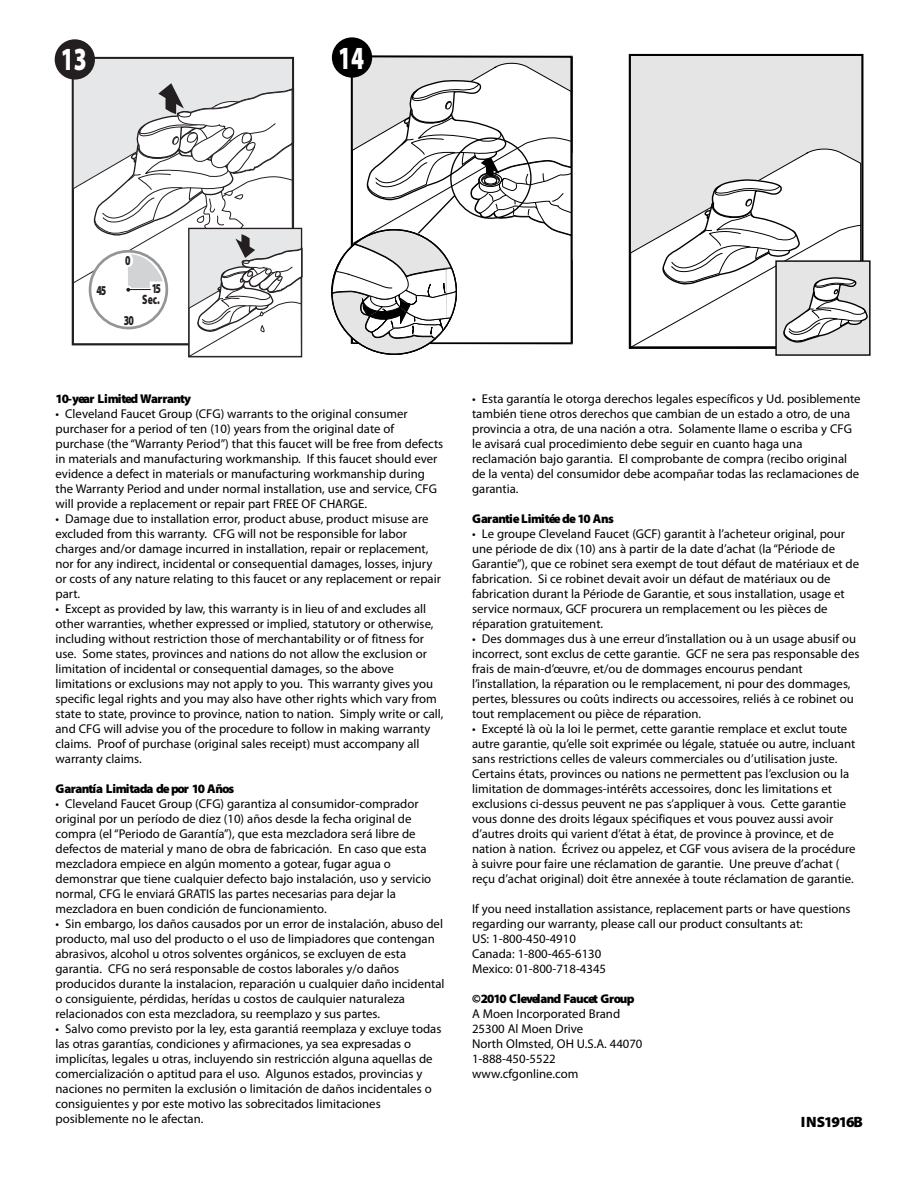
<style>
.page{position:relative;width:918px;height:1188px;background:#fff}
.page>*{position:absolute;margin:0;border:0;box-sizing:border-box;transform-origin:0 0}
.t1{font:900 32.4px "Myriad Pro";color:#fff;scale:.7 1}
.t2{font:900 15px "Myriad Pro";letter-spacing:-.085em;color:#000}
.t3{font:900 13.65px/10.6px "Myriad Pro";color:#231f20;text-align:right;scale:.7 1}
.t4{font:12.75px/15px "Myriad Pro";color:#000}
.t5{font:900 12.75px "Myriad Pro";letter-spacing:-.055em;color:#000}
</style>
<div class="page">
<svg style="left:352px;top:62px;width:219px;height:17px"></svg>
<hr style="left:571px;top:57px;width:2px;height:286px;background:#000">
<div style="left:332px;top:37px;width:40px;height:41px;background:#000;border-radius:50%"></div>
<svg style="left:331px;top:79px;width:242px;height:276px"></svg>
<div style="left:630px;top:55px;width:232px;height:293px;background:#e5e5e5"></div>
<div style="left:629px;top:54px;width:234px;height:295px;border:2px solid #000"></div>
<svg style="left:630px;top:148px;width:231px;height:14px"></svg>
<div style="left:776px;top:261px;width:94px;height:94px;background:#e5e5e5"></div>
<div style="left:775px;top:260px;width:96px;height:96px;border:1px solid #000"></div>
<svg style="left:630px;top:162px;width:239px;height:186px"></svg>
<div style="left:73px;top:58px;width:220px;height:286px;background:#e6e7e8"></div>
<div style="left:55px;top:39px;width:40px;height:41px;background:#231f20;border-radius:50%"></div>
<svg style="left:73px;top:83px;width:230px;height:274px"></svg>
<h1 class="t1" style="left:61px;top:40px;width:39px">13</h1>
<h1 class="t1" style="left:338px;top:39px;width:39px">14</h1>
<p class="t3" style="left:96px;top:285px;width:16px">4 5</p>
<p class="t3" style="left:125px;top:255px;width:9px">0</p>
<p class="t3" style="left:124px;top:315px;width:16px">3 0</p>
<p class="t3" style="left:142px;top:283px;width:28px">1 5<br>S e c .</p>
<p class="t5" style="left:56px;top:391px;width:137px">10-year Limited Warranty</p>
<p class="t4" style="left:56px;top:407px;width:389px">• Cleveland Faucet Group (CFG) warrants to the original consumer purchaser for a period of ten (10) years from the original date of purchase (the “Warranty Period”) that this faucet will be free from defects in materials and manufacturing workmanship. If this faucet should ever evidence a defect in materials or manufacturing workmanship during the Warranty Period and under normal installation, use and service, CFG will provide a replacement or repair part FREE OF CHARGE.</p>
<p class="t4" style="left:56px;top:512px;width:387px">• Damage due to installation error, product abuse, product misuse are excluded from this warranty. CFG will not be responsible for labor charges and/or damage incurred in installation, repair or replacement, nor for any indirect, incidental or consequential damages, losses, injury or costs of any nature relating to this faucet or any replacement or repair part.</p>
<p class="t4" style="left:56px;top:602px;width:389px">• Except as provided by law, this warranty is in lieu of and excludes all other warranties, whether expressed or implied, statutory or otherwise, including without restriction those of merchantability or of fitness for use. Some states, provinces and nations do not allow the exclusion or limitation of incidental or consequential damages, so the above limitations or exclusions may not apply to you. This warranty gives you specific legal rights and you may also have other rights which vary from state to state, province to province, nation to nation. Simply write or call, and CFG will advise you of the procedure to follow in making warranty claims. Proof of purchase (original sales receipt) must accompany all warranty claims.</p>
<p class="t5" style="left:56px;top:781px;width:180px">Garantía Limitada de por 10 Años</p>
<p class="t4" style="left:56px;top:797px;width:377px">• Cleveland Faucet Group (CFG) garantiza al consumidor-comprador original por un período de diez (10) años desde la fecha original de compra (el “Periodo de Garantía”), que esta mezcladora será libre de defectos de material y mano de obra de fabricación. En caso que esta mezcladora empiece en algún momento a gotear, fugar agua o demonstrar que tiene cualquier defecto bajo instalación, uso y servicio normal, CFG le enviará GRATIS las partes necesarias para dejar la mezcladora en buen condición de funcionamiento.</p>
<p class="t4" style="left:56px;top:917px;width:391px">• Sin embargo, los daños causados por un error de instalación, abuso del producto, mal uso del producto o el uso de limpiadores que contengan abrasivos, alcohol u otros solventes orgánicos, se excluyen de esta garantia. CFG no será responsable de costos laborales y/o daños producidos durante la instalacion, reparación u cualquier daño incidental o consiguiente, pérdidas, herídas u costos de caulquier naturaleza relacionados con esta mezcladora, su reemplazo y sus partes.</p>
<p class="t4" style="left:56px;top:1022px;width:387px">• Salvo como previsto por la ley, esta garantiá reemplaza y excluye todas las otras garantías, condiciones y afirmaciones, ya sea expresadas o implicítas, legales u otras, incluyendo sin restricción alguna aquellas de comercialización o aptitud para el uso. Algunos estados, provincias y naciones no permiten la exclusión o limitación de daños incidentales o consiguientes y por este motivo las sobrecitados limitaciones posiblemente no le afectan.</p>
<p class="t4" style="left:472px;top:392px;width:390px">• Esta garantía le otorga derechos legales específicos y Ud. posiblemente también tiene otros derechos que cambian de un estado a otro, de una provincia a otra, de una nación a otra. Solamente llame o escriba y CFG le avisará cual procedimiento debe seguir en cuanto haga una reclamación bajo garantia. El comprobante de compra (recibo original de la venta) del consumidor debe acompañar todas las reclamaciones de garantia.</p>
<p class="t5" style="left:472px;top:511px;width:143px">Garantie Limitée de 10 Ans</p>
<p class="t4" style="left:472px;top:527px;width:389px">• Le groupe Cleveland Faucet (GCF) garantit à l’acheteur original, pour une période de dix (10) ans à partir de la date d’achat (la “Période de Garantie”), que ce robinet sera exempt de tout défaut de matériaux et de fabrication. Si ce robinet devait avoir un défaut de matériaux ou de fabrication durant la Période de Garantie, et sous installation, usage et service normaux, GCF procurera un remplacement ou les pièces de réparation gratuitement.</p>
<p class="t4" style="left:472px;top:632px;width:389px">• Des dommages dus à une erreur d’installation ou à un usage abusif ou incorrect, sont exclus de cette garantie. GCF ne sera pas responsable des frais de main-d’œuvre, et/ou de dommages encourus pendant l’installation, la réparation ou le remplacement, ni pour des dommages, pertes, blessures ou coûts indirects ou accessoires, reliés à ce robinet ou tout remplacement ou pièce de réparation.</p>
<p class="t4" style="left:472px;top:722px;width:385px">• Excepté là où la loi le permet, cette garantie remplace et exclut toute autre garantie, qu’elle soit exprimée ou légale, statuée ou autre, incluant sans restrictions celles de valeurs commerciales ou d’utilisation juste.<br>Certains états, provinces ou nations ne permettent pas l’exclusion ou la limitation de dommages-intérêts accessoires, donc les limitations et exclusions ci-dessus peuvent ne pas s’appliquer à vous. Cette garantie vous donne des droits légaux spécifiques et vous pouvez aussi avoir d’autres droits qui varient d’état à état, de province à province, et de nation à nation. Écrivez ou appelez, et CGF vous avisera de la procédure à suivre pour faire une réclamation de garantie. Une preuve d’achat ( reçu d’achat original) doit être annexée à toute réclamation de garantie.</p>
<p class="t4" style="left:472px;top:902px;width:380px">If you need installation assistance, replacement parts or have questions regarding our warranty, please call our product consultants at:<br>US: 1-800-450-4910<br>Canada: 1-800-465-6130<br>Mexico: 01-800-718-4345</p>
<p class="t5" style="left:472px;top:991px;width:164px">©2010 Cleveland Faucet Group</p>
<p class="t4" style="left:472px;top:1007px;width:172px">A Moen Incorporated Brand<br>25300 Al Moen Drive<br>North Olmsted, OH U.S.A. 44070<br>1-888-450-5522 www.cfgonline.com</p>
<p class="t2" style="left:801px;top:1113px;width:63px">INS1916B</p>
</div>
